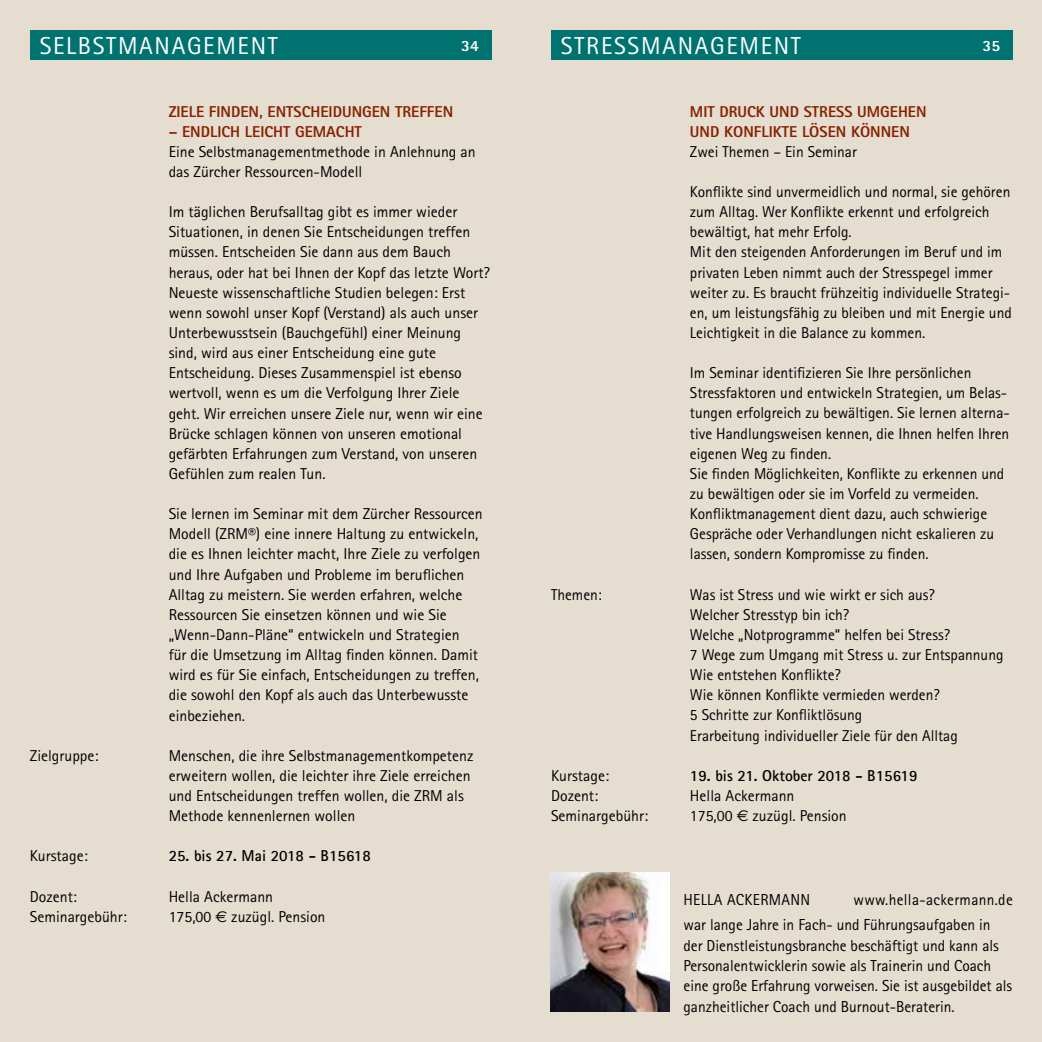
<style>
.page{position:relative;width:1042px;height:1042px;background:#e4ddd0}
.page>*{position:absolute;margin:0;border:0;box-sizing:border-box;transform-origin:0 0}
.t1{font:24.5px "Rotis Sans Serif";letter-spacing:.07em;color:#fff}
.t2{font:15.92px/20.3px "Rotis Sans Serif";color:#000}
.t3{font:15.92px "Rotis Sans Serif";letter-spacing:.02em;color:#000}
.t4{font:15.75px/20.1px "Rotis Sans Serif";color:#000}
.t5{font:800 15.75px/20.1px "Rotis Sans Serif";color:#892100}
.t6{font:700 15.75px "Rotis Sans Serif";color:#000}
.t7{font:800 15.75px "Rotis Sans Serif";color:#fff}
.s1{font-family:"Euro Sans"}
</style>
<div class="page">
<div style="left:30px;top:30px;width:461px;height:30px;background:#007370"></div>
<div style="left:551px;top:30px;width:461px;height:30px;background:#007370"></div>
<img style="left:551px;top:873px;width:119px;height:139px">
<h1 class="t1" style="left:40px;top:31px;width:240px">SELBSTMANAGEMENT</h1>
<p class="t7" style="left:461px;top:36px;width:19px">34</p>
<h1 class="t1" style="left:561px;top:31px;width:241px">STRESSMANAGEMENT</h1>
<p class="t7" style="left:982px;top:35px;width:19px">35</p>
<p class="t5" style="left:169px;top:101px;width:286px">ZIELE FINDEN, ENTSCHEIDUNGEN TREFFEN</p>
<p class="t5" style="left:169px;top:121px;width:195px">– ENDLICH LEICHT GEMACHT</p>
<p class="t4" style="left:169px;top:141px;width:309px">Eine Selbstmanagementmethode in Anlehnung an das Zürcher Ressourcen-Modell</p>
<p class="t4" style="left:169px;top:202px;width:323px">Im täglichen Berufsalltag gibt es immer wieder Situationen, in denen Sie Entscheidungen treffen müssen. Entscheiden Sie dann aus dem Bauch heraus, oder hat bei Ihnen der Kopf das letzte Wort?<br>Neueste wissenschaftliche Studien belegen: Erst wenn sowohl unser Kopf (Verstand) als auch unser Unterbewusstsein (Bauchgefühl) einer Meinung sind, wird aus einer Entscheidung eine gute Entscheidung. Dieses Zusammenspiel ist ebenso wertvoll, wenn es um die Verfolgung Ihrer Ziele geht. Wir erreichen unsere Ziele nur, wenn wir eine Brücke schlagen können von unseren emotional gefärbten Erfahrungen zum Verstand, von unseren Gefühlen zum realen Tun.</p>
<p class="t4" style="left:169px;top:504px;width:316px">Sie lernen im Seminar mit dem Zürcher Ressourcen Modell (ZRM®) eine innere Haltung zu entwickeln, die es Ihnen leichter macht, Ihre Ziele zu verfolgen und Ihre Aufgaben und Probleme im beruflichen Alltag zu meistern. Sie werden erfahren, welche Ressourcen Sie einsetzen können und wie Sie „Wenn-Dann-Pläne“ entwickeln und Strategien<br>für die Umsetzung im Alltag finden können. Damit wird es für Sie einfach, Entscheidungen zu treffen, die sowohl den Kopf als auch das Unterbewusste einbeziehen.</p>
<p class="t4" style="left:30px;top:745px;width:70px">Zielgruppe:</p>
<p class="t4" style="left:169px;top:745px;width:306px">Menschen, die ihre Selbstmanagementkompetenz erweitern wollen, die leichter ihre Ziele erreichen und Entscheidungen treffen wollen, die ZRM als Methode kennenlernen wollen</p>
<p class="t4" style="left:30px;top:846px;width:60px">Kurstage:</p>
<p class="t6" style="left:169px;top:846px;width:204px">25. bis 27. Mai 2018 - B15618</p>
<p class="t4" style="left:30px;top:886px;width:49px">Dozent:</p>
<p class="t4" style="left:169px;top:886px;width:106px">Hella Ackermann</p>
<p class="t4" style="left:30px;top:906px;width:99px">Seminargebühr:</p>
<p class="t4" style="left:169px;top:906px;width:158px">175,00 <span class="s1">E</span> zuzügl. Pension</p>
<p class="t5" style="left:690px;top:101px;width:238px">MIT DRUCK UND STRESS UMGEHEN<br>UND KONFLIKTE LÖSEN KÖNNEN</p>
<p class="t4" style="left:690px;top:141px;width:168px">Zwei Themen – Ein Seminar</p>
<p class="t4" style="left:690px;top:181px;width:323px">Konflikte sind unvermeidlich und normal, sie gehören zum Alltag. Wer Konflikte erkennt und erfolgreich bewältigt, hat mehr Erfolg.<br>Mit den steigenden Anforderungen im Beruf und im privaten Leben nimmt auch der Stresspegel immer weiter zu. Es braucht frühzeitig individuelle Strategi&shy;en, um leistungsfähig zu bleiben und mit Energie und Leichtigkeit in die Balance zu kommen.</p>
<p class="t4" style="left:690px;top:363px;width:321px">Im Seminar identifizieren Sie Ihre persönlichen Stressfaktoren und entwickeln Strategien, um Belas&shy;tungen erfolgreich zu bewältigen. Sie lernen alterna&shy;tive Handlungsweisen kennen, die Ihnen helfen Ihren eigenen Weg zu finden.<br>Sie finden Möglichkeiten, Konflikte zu erkennen und zu bewältigen oder sie im Vorfeld zu vermeiden.<br>Konfliktmanagement dient dazu, auch schwierige Gespräche oder Verhandlungen nicht eskalieren zu lassen, sondern Kompromisse zu finden.</p>
<p class="t4" style="left:551px;top:584px;width:52px">Themen:</p>
<p class="t4" style="left:690px;top:584px;width:315px">Was ist Stress und wie wirkt er sich aus?<br>Welcher Stresstyp bin ich?<br>Welche „Notprogramme“ helfen bei Stress?<br>7 Wege zum Umgang mit Stress u. zur Entspannung Wie entstehen Konflikte?<br>Wie können Konflikte vermieden werden?<br>5 Schritte zur Konfliktlösung<br>Erarbeitung individueller Ziele für den Alltag</p>
<p class="t4" style="left:551px;top:765px;width:60px">Kurstage:</p>
<p class="t6" style="left:690px;top:765px;width:229px">19. bis 21. Oktober 2018 - B15619</p>
<p class="t4" style="left:551px;top:785px;width:49px">Dozent:</p>
<p class="t4" style="left:690px;top:785px;width:106px">Hella Ackermann</p>
<p class="t4" style="left:551px;top:805px;width:99px">Seminargebühr:</p>
<p class="t4" style="left:690px;top:805px;width:158px">175,00 <span class="s1">E</span> zuzügl. Pension</p>
<p class="t3" style="left:683px;top:890px;width:128px">HELLA ACKERMANN</p>
<p class="t2" style="left:683px;top:886px;width:331px;line-height:25.4px;text-indent:170px">www.hella-ackermann.de war lange Jahre in Fach- und Führungsaufgaben in</p>
<p class="t2" style="left:683px;top:935px;width:330px">der Dienstleistungsbranche beschäftigt und kann als Personalentwicklerin sowie als Trainerin und Coach eine große Erfahrung vorweisen. Sie ist ausgebildet als ganzheitlicher Coach und Burnout-Beraterin.</p>
</div>
